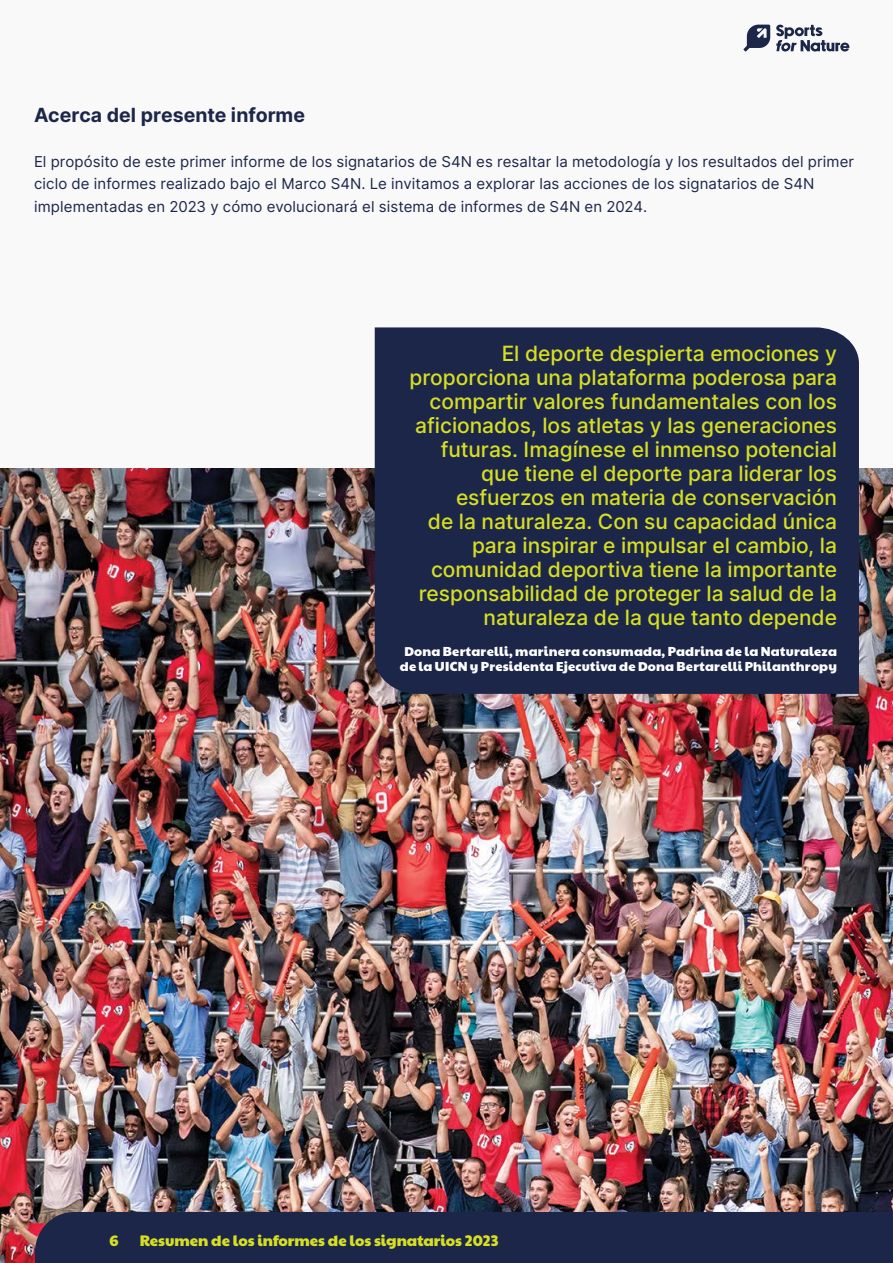
<style>
.page{position:relative;width:893px;height:1263px;background:#f9f9f9}
.page>*{position:absolute;margin:0;border:0;box-sizing:border-box;transform-origin:0 0}
.t1{font:21px/24px "Inter";color:#d7df23;text-align:right}
.t2{font:700 19.5px "Inter";color:#1c2649}
.t3{font:15px/22.5px "Inter";letter-spacing:.01em;color:#1c2649}
.t4{font:15px "Paytone One";color:#d7df23}
.t5{font:12.9px/15.5px "Paytone One";letter-spacing:.015em;color:#fff;text-align:center}
</style>
<div class="page">
<img style="left:0;top:468px;width:893px;height:795px">
<svg style="left:776px;top:25px;width:73px;height:27px"></svg>
<svg style="left:743px;top:25px;width:27px;height:27px"></svg>
<div style="left:35px;top:1212px;width:858px;height:51px;background:#1c2649"></div>
<div style="left:375px;top:327px;width:484px;height:367px;background:#1c2649"></div>
<p class="t2" style="left:34px;top:100px;width:273px">Acerca del presente informe</p>
<p class="t3" style="left:34px;top:149px;width:822px">El propósito de este primer informe de los signatarios de S4N es resaltar la metodología y los resultados del primer ciclo de informes realizado bajo el Marco S4N. Le invitamos a explorar las acciones de los signatarios de S4N implementadas en 2023 y cómo evolucionará el sistema de informes de S4N en 2024.</p>
<p class="t1" style="left:409px;top:341px;width:429px">El deporte despierta emociones y proporciona una plataforma poderosa para compartir valores fundamentales con los aficionados, los atletas y las generaciones futuras. Imagínese el inmenso potencial que tiene el deporte para liderar los esfuerzos en materia de conservación<br>de la naturaleza. Con su capacidad única para inspirar e impulsar el cambio, la comunidad deportiva tiene la importante responsabilidad de proteger la salud de la naturaleza de la que tanto depende</p>
<p class="t5" style="left:400px;top:643px;width:439px">Dona Bertarelli, marinera consumada, Padrina de la Naturaleza de la UICN y Presidenta Ejecutiva de Dona Bertarelli Philanthropy</p>
<p class="t4" style="left:110px;top:1227px;width:10px">6</p>
<p class="t4" style="left:140px;top:1227px;width:360px">Resumen de los informes de los signatarios 2023</p>
</div>
